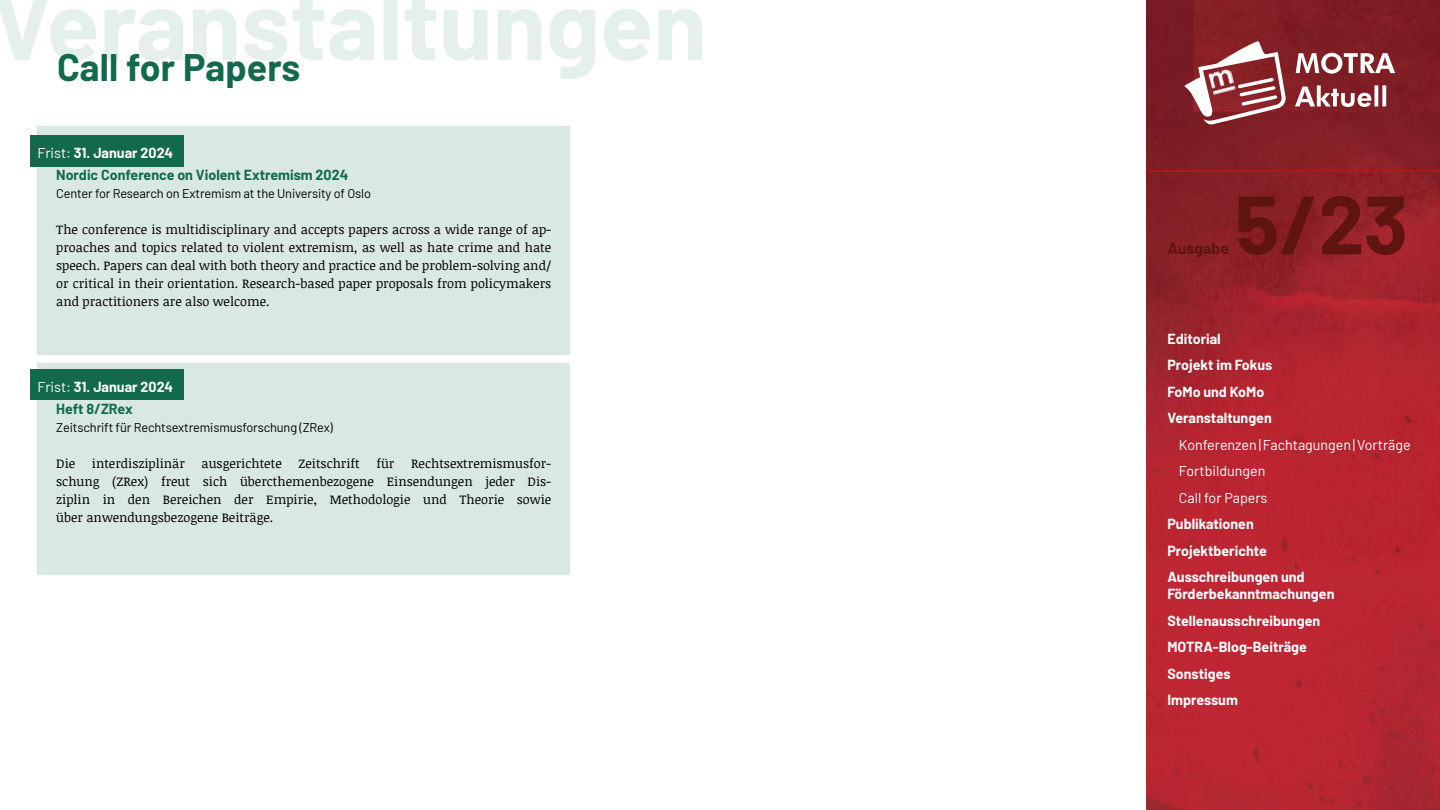
<style>
.page{position:relative;width:1440px;height:810px;background:#fff}
.page>*{position:absolute;margin:0;border:0;box-sizing:border-box;transform-origin:0 0}
.t1{font:700 97.5px "Barlow";color:#e5efeb}
.t2{font:700 82.5px "Barlow";color:#5f1412}
.t3{font:700 37.5px "Barlow";letter-spacing:.005em;color:#12694b}
.t4{font:700 15.75px "Barlow";color:#5f1412}
.t5{font:700 14.25px/26.5px "Barlow";color:#fff}
.t6{font:14.25px/26.5px "Barlow";color:#fff}
.t7{font:700 14.25px "Barlow";color:#12694b}
.t8{font:12.75px/18px "Noticia Text";color:#000;text-align:justify}
.t9{font:12.75px "Barlow";letter-spacing:-.01em;color:#000}
.s1{font-weight:400}
</style>
<div class="page">
<img style="left:1147px;top:0;width:292px;height:809px">
<hr style="left:1148px;top:170px;width:292px;height:2px;background:#e30613">
<svg style="left:1295px;top:85px;width:91px;height:22px"></svg>
<svg style="left:1296px;top:53px;width:99px;height:21px"></svg>
<svg style="left:1184px;top:41px;width:102px;height:84px"></svg>
<img style="left:1208px;top:68px;width:28px;height:27px">
<div style="left:38px;top:126px;width:532px;height:229px;background:#d9e9e2"></div>
<div style="left:30px;top:135px;width:154px;height:31px;background:#12694b"></div>
<div style="left:38px;top:364px;width:532px;height:211px;background:#d9e9e2"></div>
<div style="left:30px;top:369px;width:154px;height:31px;background:#12694b"></div>
<h1 class="t1" style="left:-8px;top:-47px;width:716px">Veranstaltungen</h1>
<h3 class="t3" style="left:57px;top:40px;width:245px">Call for Papers</h3>
<p class="t5" style="left:38px;top:138px;width:137px"><span class="s1">Frist:</span> 31. Januar 2024</p>
<p class="t7" style="left:56px;top:164px;width:294px">Nordic Conference on Violent Extremism 2024</p>
<p class="t9" style="left:56px;top:184px;width:316px">Center for Research on Extremism at the University of Oslo</p>
<p class="t8" style="left:56px;top:220px;width:497px">The conference is multidisciplinary and accepts papers across a wide range of ap&shy;proaches and topics related to violent extremism, as well as hate crime and hate speech. Papers can deal with both theory and practice and be problem-solving and/ or critical in their orientation. Research-based paper proposals from policymakers and practitioners are also welcome.</p>
<p class="t5" style="left:38px;top:372px;width:137px"><span class="s1">Frist:</span> 31. Januar 2024</p>
<p class="t7" style="left:56px;top:398px;width:78px">Heft 8/ZRex</p>
<p class="t9" style="left:56px;top:418px;width:278px">Zeitschrift für Rechtsextremismusforschung (ZRex)</p>
<p class="t8" style="left:56px;top:454px;width:21px">Die</p>
<p class="t8" style="left:92px;top:454px;width:95px">interdisziplinär</p>
<p class="t8" style="left:202px;top:454px;width:82px">ausgerichtete</p>
<p class="t8" style="left:298px;top:454px;width:63px">Zeitschrift</p>
<p class="t8" style="left:376px;top:454px;width:20px">für</p>
<p class="t8" style="left:56px;top:454px;width:497px;text-indent:355px">Rechtsextremismusfor&shy;schung (ZRex) freut sich übercthemenbezogene Einsendungen jeder Dis&shy;ziplin in den Bereichen der Empirie, Methodologie und Theorie sowie über anwendungsbezogene Beiträge.</p>
<p class="t4" style="left:1167px;top:237px;width:63px">Ausgabe</p>
<h2 class="t2" style="left:1235px;top:164px;width:175px">5/23</h2>
<p class="t5" style="left:1167px;top:324px;width:106px">Editorial<br>Projekt im Fokus<br>FoMo und KoMo<br>Veranstaltungen</p>
<p class="t6" style="left:1179px;top:430px;width:233px">Konferenzen|Fachtagungen|Vorträge<br>Fortbildungen<br>Call for Papers</p>
<p class="t5" style="left:1167px;top:510px;width:139px">Publikationen<br>Projektberichte<br>Ausschreibungen und</p>
<p class="t5" style="left:1167px;top:580px;width:169px">Förderbekanntmachungen<br>Stellenausschreibungen<br>MOTRA-Blog-Beiträge<br>Sonstiges<br>Impressum</p>
</div>
